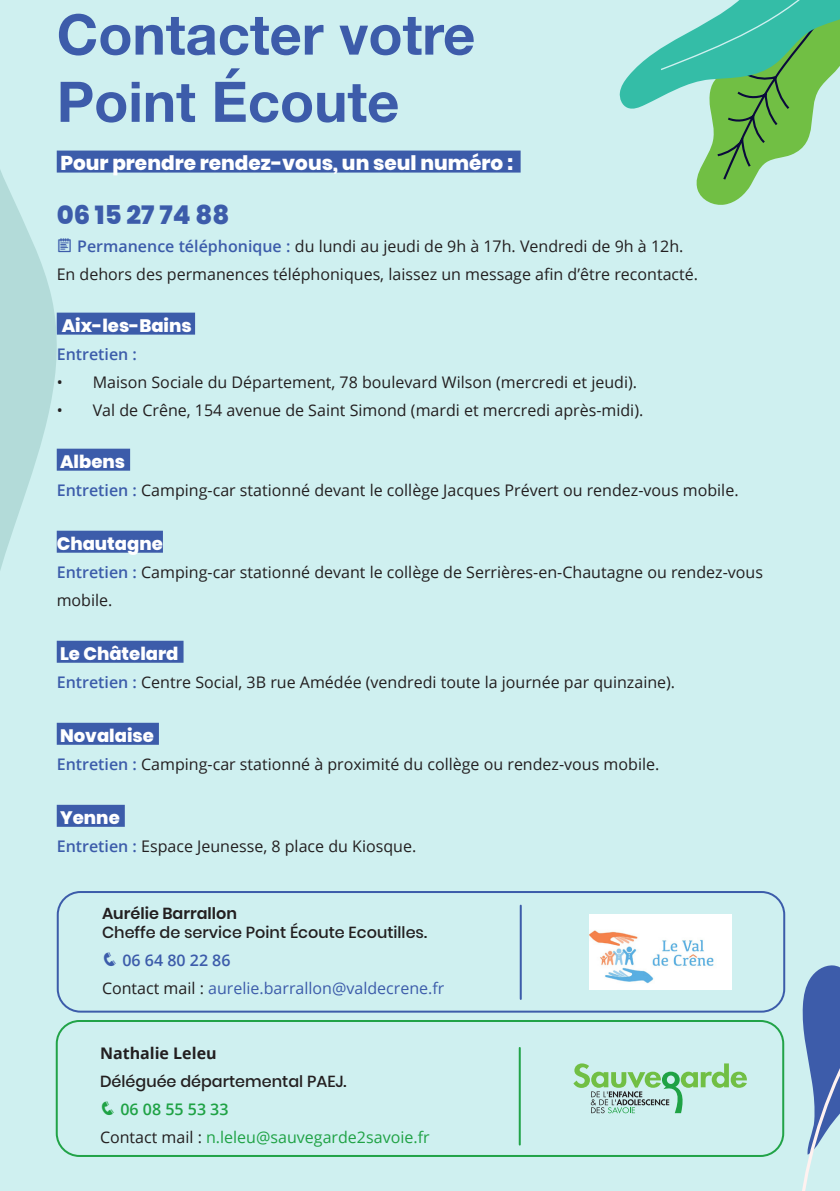
<style>
.page{position:relative;width:840px;height:1191px;background:#fff}
.page>*{position:absolute;margin:0;border:0;box-sizing:border-box;transform-origin:0 0}
.t1{font:700 56px "Helvetica Neue";color:#3d5caa}
.t2{font:800 26px "Poppins";color:#3c5caa}
.t3{font:800 20px "Poppins";color:#fff}
.t4{font:800 18px "Poppins";color:#fff}
.t5{font:16px/28px "Open Sans";color:#231f20}
.t6{font:500 16px "Poppins";color:#231f20}
.t7{font:16px "Open Sans";color:#3c5caa}
.t8{font:16px "Open Sans";color:#1fa245}
.t9{font:600 16px "Open Sans";color:#3c5caa}
.t10{font:600 16px "Poppins";color:#231f20}
.t11{font:700 16px "Open Sans";color:#231f20}
.t12{font:600 16px "Open Sans";color:#1fa245}
.s1{font-weight:600;color:#3c5caa}
.s2{color:#231f20}
</style>
<div class="page">
<div style="left:0;top:0;width:839px;height:1191px;background:#cff0f0"></div>
<svg style="left:802px;top:965px;width:37px;height:226px"></svg>
<div style="left:57px;top:151px;width:463px;height:22px;background:#3c5caa"></div>
<div style="left:57px;top:313px;width:138px;height:22px;background:#3c5caa"></div>
<div style="left:57px;top:449px;width:73px;height:22px;background:#3c5caa"></div>
<div style="left:57px;top:531px;width:106px;height:22px;background:#3c5caa"></div>
<div style="left:57px;top:641px;width:126px;height:22px;background:#3c5caa"></div>
<div style="left:57px;top:723px;width:102px;height:22px;background:#3c5caa"></div>
<div style="left:57px;top:805px;width:68px;height:22px;background:#3c5caa"></div>
<svg style="left:0;top:150px;width:83px;height:578px"></svg>
<svg style="left:619px;top:0;width:220px;height:205px"></svg>
<div style="left:57px;top:891px;width:727px;height:121px;border:2px solid #3c5caa;border-radius:23px"></div>
<hr style="left:519px;top:905px;width:2px;height:94px;background:#3c5caa">
<div style="left:56px;top:1020px;width:727px;height:137px;border:2px solid #21a348;border-radius:23px"></div>
<svg style="left:573px;top:1063px;width:173px;height:50px"></svg>
<hr style="left:518px;top:1048px;width:2px;height:96px;background:#21a348">
<img style="left:589px;top:914px;width:141px;height:75px">
<svg style="left:58px;top:238px;width:13px;height:14px"></svg>
<p class="t1" style="left:57px;top:-9px;width:420px">Contacter votre</p>
<p class="t1" style="left:57px;top:58px;width:344px">Point Écoute</p>
<p class="t3" style="left:60px;top:151px;width:454px">Pour prendre rendez-vous, un seul numéro :</p>
<p class="t2" style="left:57px;top:199px;width:174px">06 15 27 74 88</p>
<p class="t5" style="left:77px;top:231px;width:607px"><span class="s1">Permanence téléphonique :</span> du lundi au jeudi de 9h à 17h. Vendredi de 9h à 12h.</p>
<p class="t5" style="left:57px;top:259px;width:642px">En dehors des permanences téléphoniques, laissez un message afin d’être recontacté.</p>
<p class="t4" style="left:62px;top:315px;width:131px">Aix-les-Bains</p>
<p class="t9" style="left:57px;top:343px;width:82px">Entretien :</p>
<p class="t5" style="left:57px;top:367px;width:581px">• Maison Sociale du Département, 78 boulevard Wilson (mercredi et jeudi).</p>
<p class="t5" style="left:57px;top:395px;width:587px">• Val de Crêne, 154 avenue de Saint Simond (mardi et mercredi après-midi).</p>
<p class="t4" style="left:60px;top:451px;width:66px">Albens</p>
<p class="t5" style="left:57px;top:475px;width:683px"><span class="s1">Entretien :</span> Camping-car stationné devant le collège Jacques Prévert ou rendez-vous mobile.</p>
<p class="t4" style="left:57px;top:533px;width:108px">Chautagne</p>
<p class="t5" style="left:57px;top:557px;width:707px"><span class="s1">Entretien :</span> Camping-car stationné devant le collège de Serrières-en-Chautagne ou rendez-vous mobile.</p>
<p class="t4" style="left:60px;top:643px;width:120px">Le Châtelard</p>
<p class="t5" style="left:57px;top:667px;width:619px"><span class="s1">Entretien :</span> Centre Social, 3B rue Amédée (vendredi toute la journée par quinzaine).</p>
<p class="t4" style="left:60px;top:725px;width:95px">Novalaise</p>
<p class="t5" style="left:57px;top:749px;width:603px"><span class="s1">Entretien :</span> Camping-car stationné à proximité du collège ou rendez-vous mobile.</p>
<p class="t4" style="left:60px;top:807px;width:61px">Yenne</p>
<p class="t5" style="left:57px;top:831px;width:361px"><span class="s1">Entretien :</span> Espace Jeunesse, 8 place du Kiosque.</p>
<p class="t10" style="left:102px;top:904px;width:136px">Aurélie Barrallon</p>
<p class="t6" style="left:102px;top:923px;width:326px">Cheffe de service Point Écoute Ecoutilles.</p>
<p class="t9" style="left:102px;top:949px;width:130px">❑ 06 64 80 22 86</p>
<p class="t7" style="left:102px;top:977px;width:344px"><span class="s2">Contact mail :</span> aurelie.barrallon@valdecrene.fr</p>
<p class="t11" style="left:100px;top:1041px;width:118px">Nathalie Leleu</p>
<p class="t6" style="left:100px;top:1071px;width:248px">Déléguée départemental PAEJ.</p>
<p class="t12" style="left:100px;top:1097px;width:130px">❑ 06 08 55 53 33</p>
<p class="t8" style="left:100px;top:1125px;width:331px"><span class="s2">Contact mail :</span> n.leleu@sauvegarde2savoie.fr</p>
</div>
